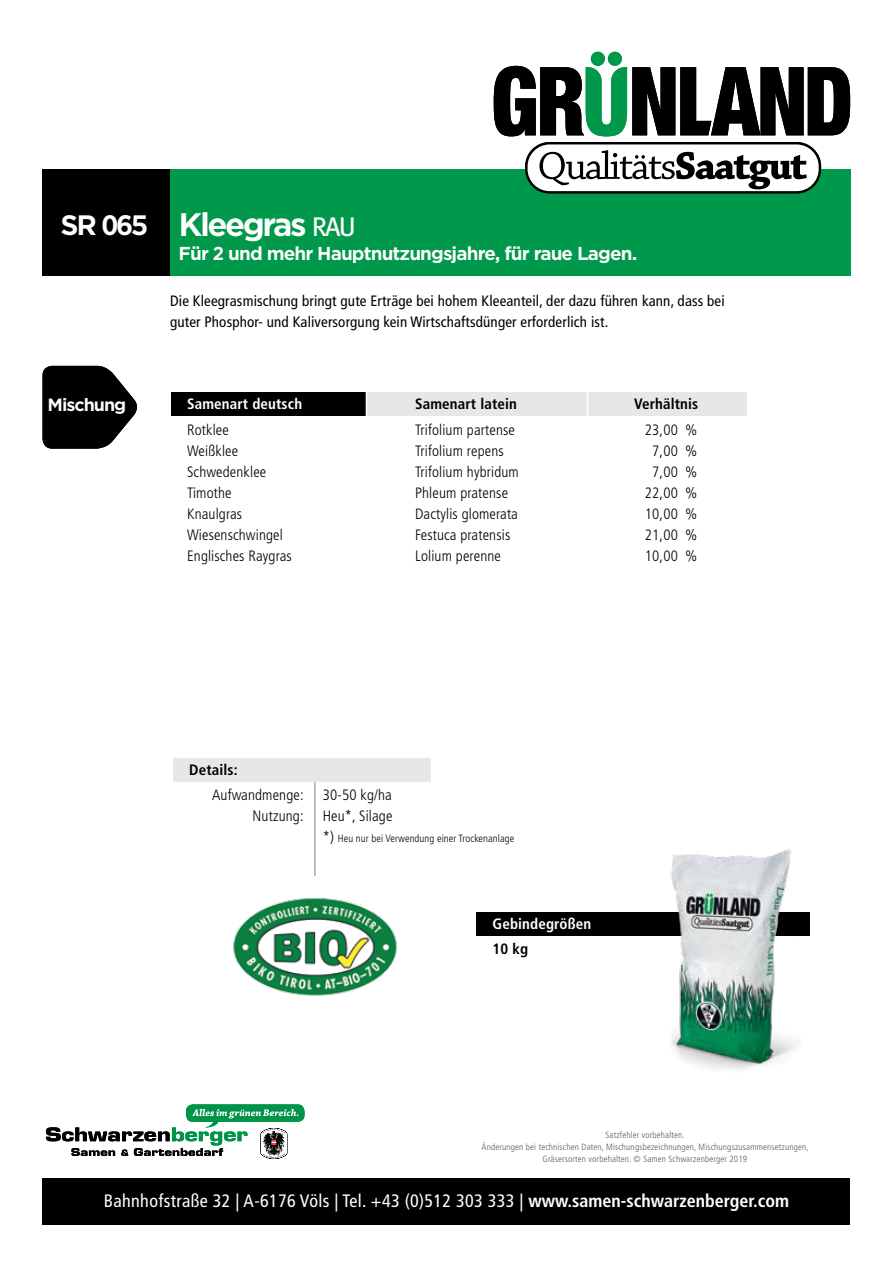
<style>
.page{position:relative;width:893px;height:1263px;background:#fff}
.page>*{position:absolute;margin:0;border:0;box-sizing:border-box;transform-origin:0 0}
.t1{font:700 31.35px "Gotham Office";letter-spacing:-.08em;color:#fff}
.t2{font:condensed 18px "Frutiger LT Std";letter-spacing:.02em;color:#fff}
.t3{font:700 18px "Gotham Office";letter-spacing:-.05em;color:#fff}
.t4{font:700 17.1px "Gotham Office";letter-spacing:-.06em;color:#fff}
.t5{font:300 condensed 15px "Frutiger LT Std";letter-spacing:.01em;color:#000}
.t6{font:condensed 15px/21px "Frutiger LT Std";letter-spacing:.01em;color:#000}
.t7{font:700 condensed 15px "Frutiger LT Std";letter-spacing:.01em;color:#000}
.t8{font:700 condensed 15px "Frutiger LT Std";letter-spacing:.01em;color:#fff}
.t9{font:300 condensed 10.5px "Frutiger LT Std";letter-spacing:.01em;color:#000}
.t10{font:300 condensed 9px/12px "Frutiger LT Std";letter-spacing:.02em;color:#58595b;text-align:center}
.s1{font-size:27px}
.s2{font-family:"Meta OT";font-weight:400;font-size:27px}
.s3{font-size:15px}
.s4{font-weight:700}
</style>
<div class="page">
<hr style="left:315px;top:758px;width:1px;height:118px;background:#808285">
<div style="left:476px;top:912px;width:333px;height:24px;background:#000"></div>
<div style="left:173px;top:758px;width:257px;height:24px;background:#e6e7e8"></div>
<img style="left:671px;top:849px;width:127px;height:220px">
<div style="left:186px;top:1104px;width:119px;height:18px;background:#009449;border-radius:7px"></div>
<svg style="left:46px;top:1109px;width:252px;height:50px"></svg>
<div style="left:43px;top:170px;width:127px;height:106px;background:#000"></div>
<div style="left:170px;top:170px;width:680px;height:106px;background:#00984a"></div>
<div style="left:43px;top:1178px;width:807px;height:46px;background:#000"></div>
<svg style="left:494px;top:66px;width:356px;height:70px"></svg>
<div style="left:591px;top:52px;width:14px;height:14px;background:#00984a;border-radius:50%"></div>
<div style="left:608px;top:52px;width:14px;height:14px;background:#00984a;border-radius:50%"></div>
<svg style="left:525px;top:142px;width:296px;height:52px;background:#08140e"></svg>
<div style="left:528px;top:144px;width:291px;height:47px;background:#fff;border-radius:22px"></div>
<svg style="left:539px;top:150px;width:268px;height:39px"></svg>
<div style="left:171px;top:393px;width:196px;height:23px;background:#000"></div>
<div style="left:367px;top:393px;width:380px;height:23px;background:#e6e7e8"></div>
<svg style="left:366px;top:393px;width:1px;height:23px"></svg>
<svg style="left:587px;top:393px;width:1px;height:23px"></svg>
<svg style="left:43px;top:366px;width:94px;height:83px;background:#272727"></svg>
<img style="left:233px;top:898px;width:164px;height:98px">
<h1 class="t1" style="left:61px;top:203px;width:297px"><span class="s1">SR 065</span> Kleegras <span class="s2">RAU</span></h1>
<p class="t3" style="left:179px;top:241px;width:460px">Für 2 und mehr Hauptnutzungsjahre, für raue Lagen.</p>
<p class="t6" style="left:170px;top:290px;width:556px">Die Kleegrasmischung bringt gute Erträge bei hohem Kleeanteil, der dazu führen kann, dass bei guter Phosphor- und Kaliversorgung kein Wirtschaftsdünger erforderlich ist.</p>
<p class="t4" style="left:48px;top:392px;width:80px">Mischung</p>
<p class="t8" style="left:187px;top:395px;width:117px">Samenart deutsch</p>
<p class="t7" style="left:415px;top:395px;width:103px">Samenart latein</p>
<p class="t7" style="left:634px;top:395px;width:66px">Verhältnis</p>
<p class="t5" style="left:187px;top:421px;width:43px">Rotklee</p>
<p class="t5" style="left:415px;top:421px;width:101px">Trifolium partense</p>
<p class="t5" style="left:645px;top:421px;width:54px">23,00 %</p>
<p class="t5" style="left:187px;top:442px;width:53px">Weißklee</p>
<p class="t5" style="left:415px;top:442px;width:90px">Trifolium repens</p>
<p class="t5" style="left:652px;top:442px;width:47px">7,00 %</p>
<p class="t5" style="left:187px;top:463px;width:81px">Schwedenklee</p>
<p class="t5" style="left:415px;top:463px;width:105px">Trifolium hybridum</p>
<p class="t5" style="left:652px;top:463px;width:47px">7,00 %</p>
<p class="t5" style="left:187px;top:484px;width:46px">Timothe</p>
<p class="t5" style="left:415px;top:484px;width:94px">Phleum pratense</p>
<p class="t5" style="left:645px;top:484px;width:54px">22,00 %</p>
<p class="t5" style="left:187px;top:505px;width:57px">Knaulgras</p>
<p class="t5" style="left:415px;top:505px;width:104px">Dactylis glomerata</p>
<p class="t5" style="left:645px;top:505px;width:54px">10,00 %</p>
<p class="t5" style="left:187px;top:526px;width:97px">Wiesenschwingel</p>
<p class="t5" style="left:415px;top:526px;width:97px">Festuca pratensis</p>
<p class="t5" style="left:645px;top:526px;width:54px">21,00 %</p>
<p class="t5" style="left:187px;top:547px;width:106px">Englisches Raygras</p>
<p class="t5" style="left:415px;top:547px;width:87px">Lolium perenne</p>
<p class="t5" style="left:645px;top:547px;width:54px">10,00 %</p>
<p class="t7" style="left:189px;top:761px;width:50px">Details:</p>
<p class="t5" style="left:212px;top:787px;width:93px">Aufwandmenge:</p>
<p class="t5" style="left:323px;top:787px;width:71px">30-50 kg/ha</p>
<p class="t5" style="left:253px;top:808px;width:53px">Nutzung:</p>
<p class="t5" style="left:323px;top:808px;width:71px">Heu*, Silage</p>
<p class="t9" style="left:323px;top:833px;width:193px"><span class="s3">*)</span> Heu nur bei Verwendung einer Trockenanlage</p>
<p class="t8" style="left:492px;top:915px;width:100px">Gebindegrößen</p>
<p class="t7" style="left:492px;top:940px;width:37px">10 kg</p>
<p class="t10" style="left:482px;top:1129px;width:328px">Satzfehler vorbehalten.<br>Änderungen bei technischen Daten, Mischungsbezeichnungen, Mischungszusammensetzungen,<br>Gräsersorten vorbehalten. © Samen Schwarzenberger 2019</p>
<p class="t2" style="left:104px;top:1190px;width:687px">Bahnhofstraße 32 | A-6176 Völs | Tel. +43 (0)512 303 333 | <span class="s4">www.samen-schwarzenberger.com</span></p>
</div>
